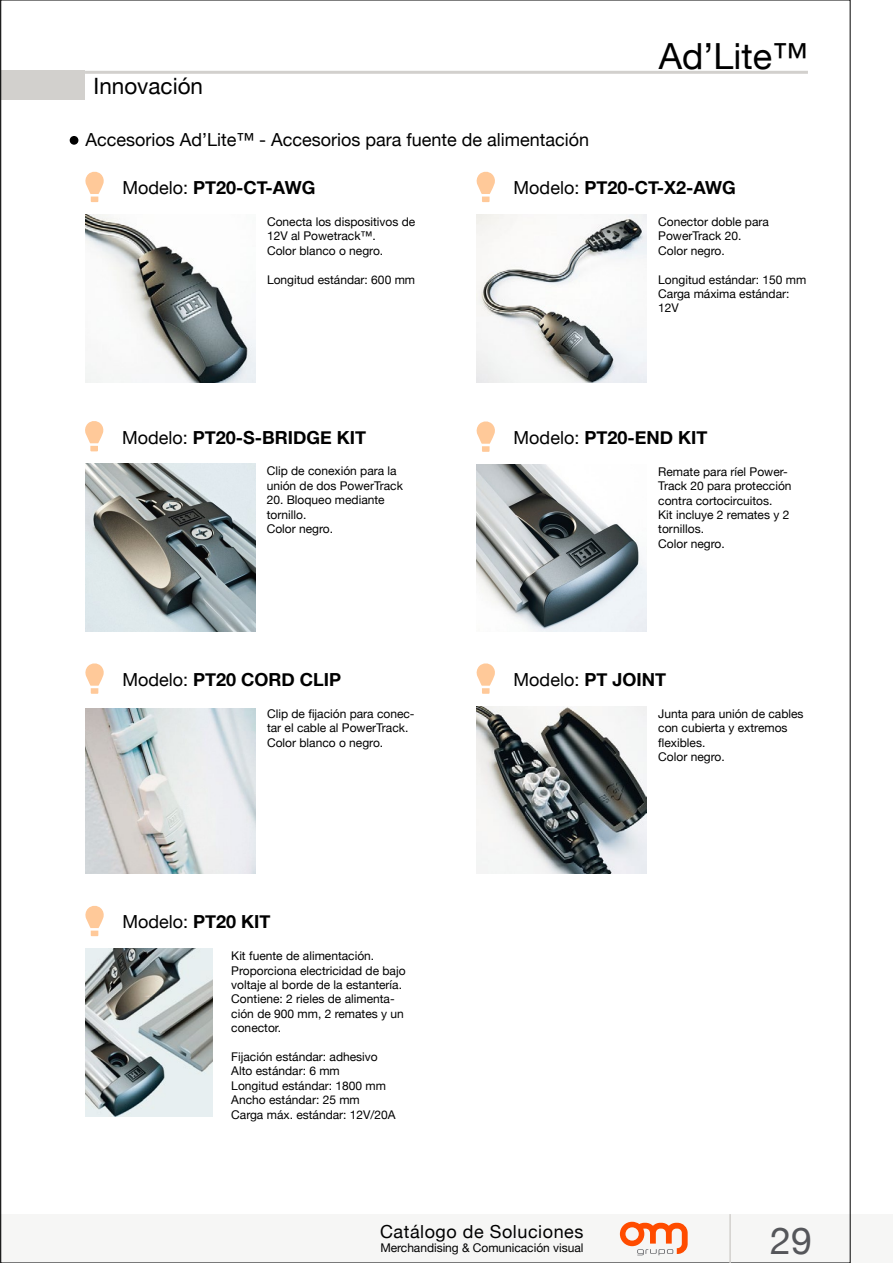
<style>
.page{position:relative;width:893px;height:1263px;background:#fff}
.page>*{position:absolute;margin:0;border:0;box-sizing:border-box;transform-origin:0 0}
.t1{font:37.5px "Helvetica Neue";color:#55565a}
.t2{font:36px "Helvetica Neue";color:#000}
.t3{font:22.5px "Helvetica Neue";color:#000}
.t4{font:700 18px "Helvetica Neue";color:#000}
.t5{font:18px "Helvetica Neue";color:#000}
.t6{font:18px "Helvetica Neue";letter-spacing:.03em;color:#000}
.t7{font:12px/14.4px "Helvetica Neue";color:#000}
.s1{font-weight:400}
.s2{font-weight:700}
</style>
<div class="page">
<div style="left:0;top:1214px;width:893px;height:49px;background:#f6f6f5"></div>
<hr style="left:85px;top:71px;width:723px;height:3px;background:#d2d0cd">
<div style="left:0;top:71px;width:85px;height:29px;background:#d2d0cd"></div>
<hr style="left:729px;top:1214px;width:2px;height:49px;background:#d2d0cd">
<svg style="left:620px;top:1222px;width:68px;height:33px"></svg>
<svg style="left:85px;top:905px;width:19px;height:31px"></svg>
<svg style="left:476px;top:171px;width:19px;height:31px"></svg>
<svg style="left:85px;top:663px;width:19px;height:31px"></svg>
<svg style="left:476px;top:663px;width:19px;height:31px"></svg>
<svg style="left:85px;top:171px;width:19px;height:31px"></svg>
<svg style="left:476px;top:421px;width:19px;height:31px"></svg>
<svg style="left:85px;top:421px;width:19px;height:30px"></svg>
<div style="left:70px;top:136px;width:8px;height:9px;background:#000;border-radius:50%"></div>
<img style="left:85px;top:949px;width:128px;height:167px">
<img style="left:85px;top:215px;width:170px;height:167px">
<img style="left:477px;top:215px;width:169px;height:167px">
<img style="left:477px;top:464px;width:170px;height:168px">
<img style="left:85px;top:708px;width:170px;height:166px">
<img style="left:85px;top:464px;width:170px;height:167px">
<img style="left:477px;top:706px;width:170px;height:168px">
<h3 class="t3" style="left:94px;top:70px;width:111px">Innovación</h3>
<h2 class="t2" style="left:659px;top:30px;width:151px">Ad’Lite™</h2>
<h3 class="t5" style="left:85px;top:127px;width:505px">Accesorios Ad’Lite™ - Accesorios para fuente de alimentación</h3>
<h3 class="t4" style="left:122px;top:174px;width:194px"><span class="s1">Modelo:</span> PT20-CT-AWG</h3>
<h3 class="t4" style="left:514px;top:174px;width:224px"><span class="s1">Modelo:</span> PT20-CT-X2-AWG</h3>
<p class="t7" style="left:267px;top:215px;width:150px">Conecta los dispositivos de<br>12V al Powetrack™.<br>Color blanco o negro.</p>
<p class="t7" style="left:267px;top:273px;width:150px">Longitud estándar: 600 mm</p>
<p class="t7" style="left:658px;top:215px;width:112px">Conector doble para<br>PowerTrack 20.<br>Color negro.</p>
<p class="t7" style="left:658px;top:273px;width:150px">Longitud estándar: 150 mm<br>Carga máxima estándar:<br>12V</p>
<h3 class="t4" style="left:122px;top:423px;width:245px"><span class="s1">Modelo:</span> PT20-S-BRIDGE KIT</h3>
<h3 class="t4" style="left:514px;top:424px;width:195px"><span class="s1">Modelo:</span> PT20-END KIT</h3>
<p class="t7" style="left:267px;top:465px;width:138px">Clip de conexión para la unión de dos PowerTrack</p>
<p class="t7" style="left:267px;top:493px;width:120px">20. Bloqueo mediante tornillo.<br>Color negro.</p>
<p class="t7" style="left:658px;top:465px;width:135px">Remate para ríel Power-<br>Track 20 para protección contra cortocircuitos.<br>Kit incluye 2 remates y 2 tornillos.<br>Color negro.</p>
<h3 class="t4" style="left:122px;top:665px;width:220px"><span class="s1">Modelo:</span> PT20 CORD CLIP</h3>
<h3 class="t5" style="left:514px;top:667px;width:154px">Modelo: <span class="s2">PT JOINT</span></h3>
<p class="t7" style="left:267px;top:707px;width:149px">Clip de fijación para conec&shy;tar el cable al PowerTrack.<br>Color blanco o negro.</p>
<p class="t7" style="left:658px;top:707px;width:147px">Junta para unión de cables con cubierta y extremos flexibles.<br>Color negro.</p>
<h3 class="t5" style="left:122px;top:909px;width:150px">Modelo: <span class="s2">PT20 KIT</span></h3>
<p class="t7" style="left:231px;top:949px;width:176px">Kit fuente de alimentación.<br>Proporciona electricidad de bajo voltaje al borde de la estantería.<br>Contiene: 2 rieles de alimenta&shy;ción de 900 mm, 2 remates y un conector.</p>
<p class="t7" style="left:231px;top:1050px;width:166px">Fijación estándar: adhesivo<br>Alto estándar: 6 mm<br>Longitud estándar: 1800 mm<br>Ancho estándar: 25 mm<br>Carga máx. estándar: 12V/20A</p>
<h3 class="t6" style="left:380px;top:1218px;width:205px">Catálogo de Soluciones</h3>
<p class="t7" style="left:380px;top:1242px;width:205px">Merchandising &amp; Comunicación visual</p>
<h1 class="t1" style="left:770px;top:1213px;width:43px">29</h1>
</div>
